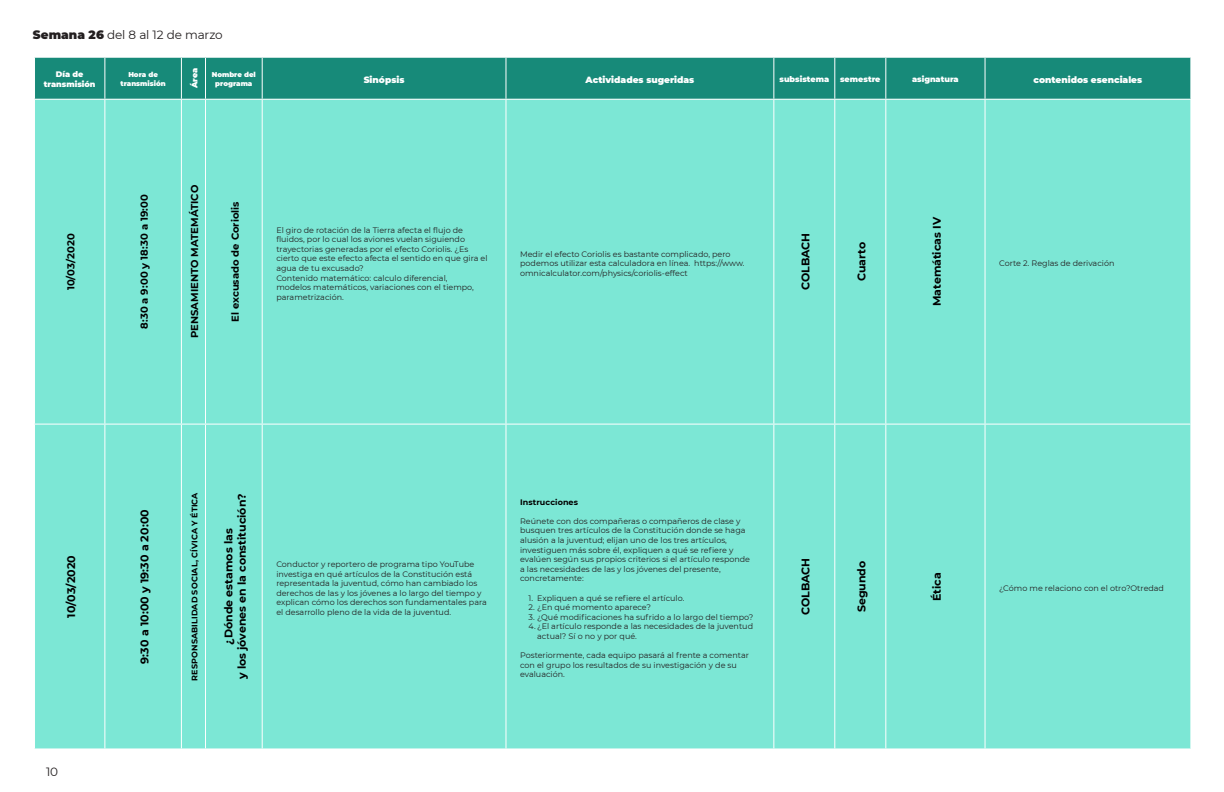
<style>
.page{position:relative;width:1224px;height:792px;background:#fff}
.page>*{position:absolute;margin:0;border:0;box-sizing:border-box;transform-origin:0 0}
.t1{font:12px "Montserrat";letter-spacing:-.015em;color:#231f20}
.t2{font:700 11px "Montserrat";color:#000}
.t3{font:700 10px "Montserrat";letter-spacing:.005em;color:#000}
.t4{font:900 9px "Montserrat";color:#fff}
.t5{font:8px/9.6px "Montserrat";color:#231f20}
.t6{font:900 8px/9.6px "Montserrat";color:#fff;text-align:center}
.t7{font:700 8px "Montserrat";letter-spacing:.015em;color:#000}
.t8{font:900 7px/8.4px "Montserrat";color:#fff;text-align:center}
.s1{font-weight:900}
</style>
<div class="page">
<div style="left:35px;top:58px;width:1155px;height:41px;background:#178a79"></div>
<div style="left:35px;top:100px;width:1155px;height:648px;background:#7ce7d5"></div>
<hr style="left:104px;top:58px;width:1px;height:41px;background:#fff">
<svg style="left:181px;top:57px;width:25px;height:1px"></svg>
<hr style="left:181px;top:58px;width:1px;height:41px;background:#fff">
<hr style="left:205px;top:58px;width:1px;height:41px;background:#fff">
<hr style="left:262px;top:58px;width:1px;height:41px;background:#fff">
<hr style="left:505px;top:58px;width:1px;height:41px;background:#fff">
<hr style="left:773px;top:58px;width:1px;height:41px;background:#fff">
<hr style="left:834px;top:58px;width:1px;height:41px;background:#fff">
<hr style="left:885px;top:58px;width:1px;height:41px;background:#fff">
<hr style="left:985px;top:58px;width:1px;height:41px;background:#fff">
<svg style="left:181px;top:99px;width:25px;height:1px"></svg>
<hr style="left:104px;top:100px;width:1px;height:324px;background:#fff">
<hr style="left:181px;top:100px;width:1px;height:324px;background:#fff">
<hr style="left:205px;top:100px;width:1px;height:324px;background:#fff">
<hr style="left:505px;top:100px;width:1px;height:324px;background:#fff">
<hr style="left:834px;top:100px;width:1px;height:324px;background:#fff">
<hr style="left:885px;top:100px;width:1px;height:324px;background:#fff">
<hr style="left:34px;top:424px;width:71px;height:1px;background:#fff">
<hr style="left:105px;top:424px;width:76px;height:1px;background:#fff">
<hr style="left:104px;top:425px;width:1px;height:323px;background:#fff">
<svg style="left:181px;top:424px;width:25px;height:1px"></svg>
<hr style="left:181px;top:425px;width:1px;height:323px;background:#fff">
<hr style="left:206px;top:424px;width:56px;height:1px;background:#fff">
<hr style="left:205px;top:425px;width:1px;height:323px;background:#fff">
<hr style="left:505px;top:425px;width:1px;height:323px;background:#fff">
<hr style="left:774px;top:424px;width:61px;height:1px;background:#fff">
<hr style="left:835px;top:424px;width:51px;height:1px;background:#fff">
<hr style="left:834px;top:425px;width:1px;height:323px;background:#fff">
<hr style="left:886px;top:424px;width:99px;height:1px;background:#fff">
<hr style="left:885px;top:425px;width:1px;height:323px;background:#fff">
<svg style="left:181px;top:748px;width:25px;height:1px"></svg>
<hr style="left:262px;top:100px;width:1px;height:324px;background:#fff">
<hr style="left:773px;top:100px;width:1px;height:324px;background:#fff">
<hr style="left:985px;top:100px;width:1px;height:324px;background:#fff">
<hr style="left:262px;top:424px;width:244px;height:1px;background:#fff">
<hr style="left:262px;top:425px;width:1px;height:323px;background:#fff">
<hr style="left:506px;top:424px;width:268px;height:1px;background:#fff">
<hr style="left:773px;top:425px;width:1px;height:323px;background:#fff">
<hr style="left:985px;top:424px;width:206px;height:1px;background:#fff">
<hr style="left:985px;top:425px;width:1px;height:323px;background:#fff">
<h1 class="t1" style="left:33px;top:26px;width:191px"><span class="s1">Semana 26</span> del 8 al 12 de marzo</h1>
<p class="t6" style="left:44px;top:69px;width:53px">Día de transmisión</p>
<p class="t8" style="left:121px;top:70px;width:47px">Hora de transmisión</p>
<p class="t6" style="left:189px;top:88px;width:22px;rotate:-90deg">Área</p>
<p class="t8" style="left:212px;top:70px;width:46px">Nombre del programa</p>
<p class="t4" style="left:364px;top:73px;width:42px">Sinópsis</p>
<p class="t4" style="left:586px;top:73px;width:110px">Actividades sugeridas</p>
<p class="t6" style="left:780px;top:74px;width:51px">subsistema</p>
<p class="t6" style="left:840px;top:74px;width:42px">semestre</p>
<p class="t6" style="left:912px;top:74px;width:48px">asignatura</p>
<p class="t4" style="left:1034px;top:73px;width:110px">contenidos esenciales</p>
<p class="t3" style="left:64px;top:290px;width:59px;rotate:-90deg">10/03/2020</p>
<p class="t2" style="left:63px;top:618px;width:64px;rotate:-90deg">10/03/2020</p>
<h1 class="t1" style="left:46px;top:763px;width:14px">10</h1>
<p class="t3" style="left:137px;top:329px;width:136px;rotate:-90deg">8:30 a 9:00 y 18:30 a 19:00</p>
<p class="t3" style="left:188px;top:338px;width:155px;rotate:-90deg">PENSAMIENTO MATEMÁTICO</p>
<p class="t3" style="left:228px;top:322px;width:122px;rotate:-90deg">El excusado de Coriolis</p>
<p class="t5" style="left:276px;top:225px;width:213px">El giro de rotación de la Tierra afecta el flujo de fluidos, por lo cual los aviones vuelan siguiendo trayectorias generadas por el efecto Coriolis. ¿Es cierto que este efecto afecta el sentido en que gira el agua de tu excusado?</p>
<p class="t5" style="left:276px;top:273px;width:199px">Contenido matemático: calculo diferencial, modelos matemáticos, variaciones con el tiempo, parametrización.</p>
<p class="t5" style="left:520px;top:249px;width:226px">Medir el efecto Coriolis es bastante complicado, pero podemos utilizar esta calculadora en línea. https://www. omnicalculator.com/physics/coriolis-effect</p>
<p class="t2" style="left:798px;top:290px;width:59px;rotate:-90deg">COLBACH</p>
<p class="t2" style="left:854px;top:281px;width:41px;rotate:-90deg">Cuarto</p>
<p class="t2" style="left:929px;top:306px;width:91px;rotate:-90deg">Matemáticas IV</p>
<p class="t5" style="left:999px;top:258px;width:117px">Corte 2. Reglas de derivación</p>
<p class="t2" style="left:137px;top:664px;width:156px;rotate:-90deg">9:30 a 10:00 y 19:30 a 20:00</p>
<p class="t7" style="left:189px;top:681px;width:190px;rotate:-90deg">RESPONSABILIDAD SOCIAL, CÍVICA Y ÉTICA</p>
<p class="t2" style="left:234px;top:679px;width:187px;rotate:-90deg">y los jóvenes en la constitución?</p>
<p class="t2" style="left:221px;top:645px;width:118px;rotate:-90deg">¿Dónde estamos las</p>
<p class="t5" style="left:276px;top:559px;width:212px">Conductor y reportero de programa tipo YouTube investiga en qué artículos de la Constitución está representada la juventud, cómo han cambiado los derechos de las y los jóvenes a lo largo del tiempo y explican cómo los derechos son fundamentales para el desarrollo pleno de la vida de la juventud.</p>
<p class="t7" style="left:520px;top:496px;width:59px">Instrucciones</p>
<p class="t5" style="left:520px;top:516px;width:231px">Reúnete con dos compañeras o compañeros de clase y busquen tres artículos de la Constitución donde se haga alusión a la juventud; elijan uno de los tres artículos, investiguen más sobre él, expliquen a qué se refiere y evalúen según sus propios criterios si el artículo responde a las necesidades de las y los jóvenes del presente, concretamente:</p>
<p class="t5" style="left:529px;top:593px;width:157px">1. Expliquen a qué se refiere el artículo.</p>
<p class="t5" style="left:529px;top:602px;width:124px">2. ¿En qué momento aparece?</p>
<p class="t5" style="left:529px;top:612px;width:226px">3. ¿Qué modificaciones ha sufrido a lo largo del tiempo?</p>
<p class="t5" style="left:537px;top:621px;width:217px;text-indent:-9px">4. ¿El artículo responde a las necesidades de la juventud actual? Sí o no y por qué.</p>
<p class="t5" style="left:520px;top:650px;width:230px">Posteriormente, cada equipo pasará al frente a comentar con el grupo los resultados de su investigación y de su evaluación.</p>
<p class="t2" style="left:798px;top:615px;width:59px;rotate:-90deg">COLBACH</p>
<p class="t2" style="left:854px;top:612px;width:53px;rotate:-90deg">Segundo</p>
<p class="t2" style="left:929px;top:601px;width:30px;rotate:-90deg">Ética</p>
<p class="t5" style="left:999px;top:583px;width:166px">¿Cómo me relaciono con el otro?Otredad</p>
</div>
